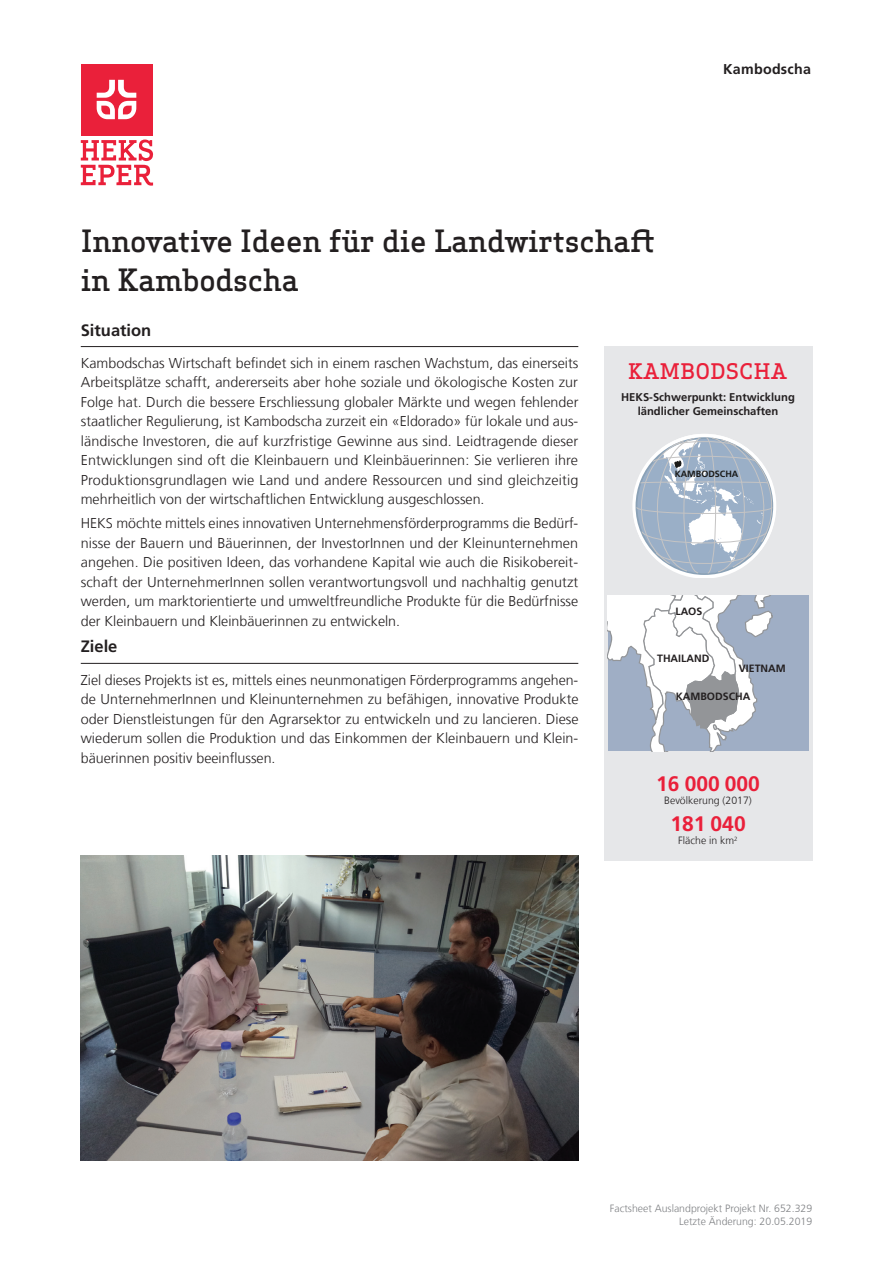
<style>
.page{position:relative;width:893px;height:1263px;background:#fff}
.page>*{position:absolute;margin:0;border:0;box-sizing:border-box;transform-origin:0 0}
.t1{font:500 30px/39px "Apex Serif";letter-spacing:-.01em;color:#231f20}
.t2{font:700 21px "Frutiger LT Com";color:#ea203a}
.t3{font:500 21px "Apex Serif";letter-spacing:.025em;color:#ea203a}
.t4{font:700 16.5px "Frutiger LT Com";color:#231f20}
.t5{font:300 14.25px/19.5px "Frutiger LT Com";color:#231f20;text-align:justify}
.t6{font:700 14.25px "Frutiger LT Com";letter-spacing:.02em;color:#231f20}
.t7{font:700 11.25px/13.4px "Frutiger LT Com";color:#231f20;text-align:center}
.t8{font:300 10.5px/12.6px "Frutiger LT Com";color:#808285;text-align:right}
.t9{font:700 10.5px "Frutiger LT Com";color:#231f20}
.t10{font:300 10.5px "Frutiger LT Com";color:#231f20}
.t11{font:700 9px "Frutiger LT Com";color:#1a1a18}
</style>
<div class="page">
<hr style="left:81px;top:346px;width:497px;height:1px;background:#231f20">
<hr style="left:81px;top:663px;width:497px;height:1px;background:#231f20">
<div style="left:604px;top:347px;width:208px;height:514px;background:#e6e7e9"></div>
<svg style="left:655px;top:346px;width:158px;height:375px"></svg>
<svg style="left:607px;top:595px;width:201px;height:156px;background:#c0c8d5"></svg>
<svg style="left:633px;top:434px;width:143px;height:144px"></svg>
<img style="left:81px;top:855px;width:497px;height:306px">
<div style="left:81px;top:64px;width:71px;height:71px;background:#ea203a"></div>
<svg style="left:97px;top:80px;width:39px;height:39px"></svg>
<svg style="left:81px;top:140px;width:72px;height:46px"></svg>
<p class="t6" style="left:723px;top:61px;width:90px">Kambodscha</p>
<h1 class="t1" style="left:81px;top:221px;width:576px">Innovative Ideen für die Landwirtschaft in Kambodscha</h1>
<p class="t4" style="left:81px;top:320px;width:72px">Situation</p>
<p class="t5" style="left:81px;top:353px;width:499px">Kambodschas Wirtschaft befindet sich in einem raschen Wachstum, das einerseits Arbeitsplätze schafft, andererseits aber hohe soziale und ökologische Kosten zur Folge hat. Durch die bessere Erschliessung globaler Märkte und wegen fehlender staatlicher Regulierung, ist Kambodscha zurzeit ein «Eldorado» für lokale und aus&shy;ländische Investoren, die auf kurzfristige Gewinne aus sind. Leidtragende dieser Entwicklungen sind oft die Kleinbauern und Kleinbäuerinnen: Sie verlieren ihre Produktionsgrundlagen wie Land und andere Ressourcen und sind gleichzeitig mehrheitlich von der wirtschaftlichen Entwicklung ausgeschlossen.</p>
<p class="t5" style="left:81px;top:513px;width:499px">HEKS möchte mittels eines innovativen Unternehmensförderprogramms die Bedürf&shy;nisse der Bauern und Bäuerinnen, der InvestorInnen und der Kleinunternehmen angehen. Die positiven Ideen, das vorhandene Kapital wie auch die Risikobereit&shy;schaft der UnternehmerInnen sollen verantwortungsvoll und nachhaltig genutzt werden, um marktorientierte und umweltfreundliche Produkte für die Bedürfnisse der Kleinbauern und Kleinbäuerinnen zu entwickeln.</p>
<p class="t4" style="left:81px;top:637px;width:38px">Ziele</p>
<p class="t5" style="left:81px;top:670px;width:499px">Ziel dieses Projekts ist es, mittels eines neunmonatigen Förderprogramms angehen&shy;de UnternehmerInnen und Kleinunternehmen zu befähigen, innovative Produkte oder Dienstleistungen für den Agrarsektor zu entwickeln und zu lancieren. Diese wiederum sollen die Produktion und das Einkommen der Kleinbauern und Klein&shy;bäuerinnen positiv beeinflussen.</p>
<h2 class="t3" style="left:628px;top:358px;width:160px">KAMBODSCHA</h2>
<p class="t7" style="left:621px;top:391px;width:175px">HEKS-Schwerpunkt: Entwicklung ländlicher Gemeinschaften</p>
<p class="t11" style="left:675px;top:469px;width:65px">KAMBODSCHA</p>
<p class="t9" style="left:675px;top:605px;width:29px">LAOS</p>
<p class="t9" style="left:657px;top:652px;width:54px">THAILAND</p>
<p class="t9" style="left:676px;top:690px;width:76px">KAMBODSCHA</p>
<p class="t9" style="left:739px;top:662px;width:48px">VIETNAM</p>
<h2 class="t2" style="left:656px;top:771px;width:105px">16 000 000</h2>
<p class="t10" style="left:664px;top:794px;width:89px">Bevölkerung (2017)</p>
<h2 class="t2" style="left:670px;top:811px;width:77px">181 040</h2>
<p class="t10" style="left:678px;top:835px;width:61px">Fläche in km<sup>2</sup></p>
<p class="t8" style="left:610px;top:1202px;width:204px">Factsheet Auslandprojekt Projekt Nr. 652.329<br>Letzte Änderung: 20.05.2019</p>
</div>
